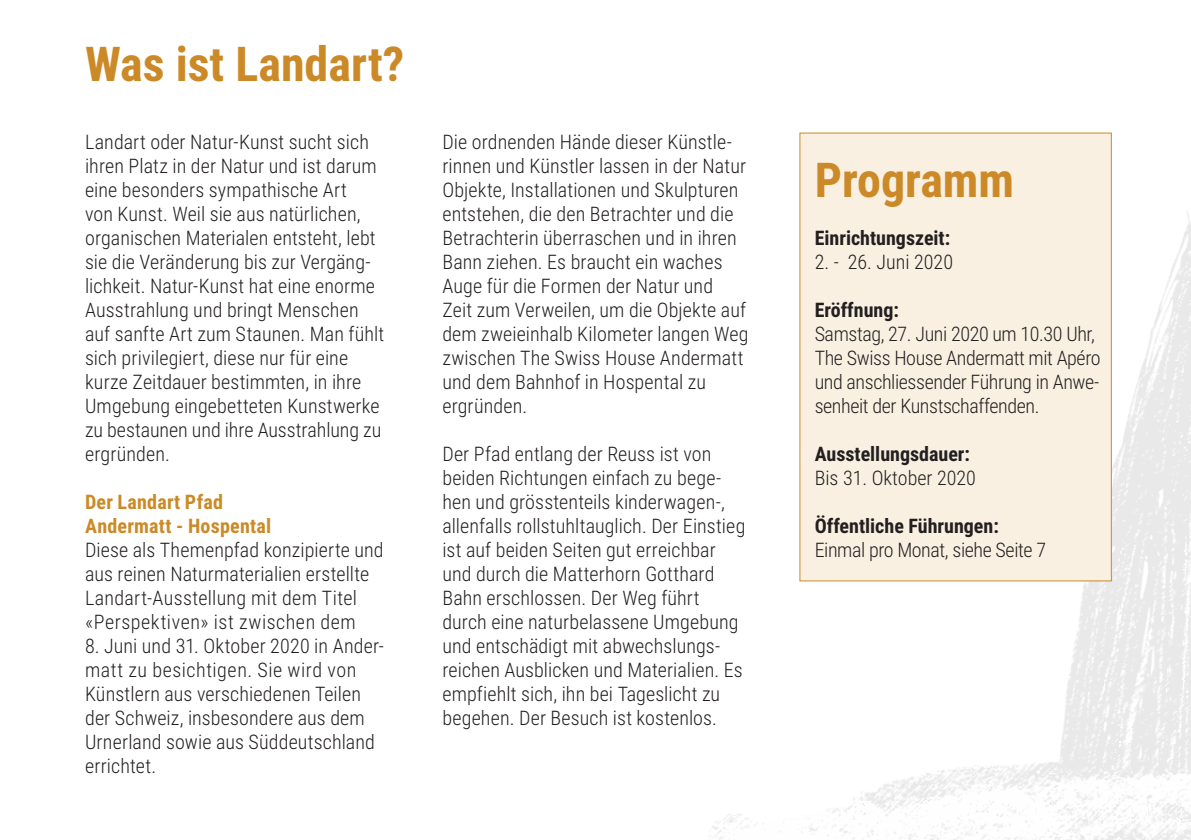
<style>
.page{position:relative;width:1191px;height:840px;background:#fff}
.page>*{position:absolute;margin:0;border:0;box-sizing:border-box;transform-origin:0 0}
.t1{font:700 48px "Roboto Condensed";color:#cb8a27}
.t2{font:300 20px/24px "Roboto Condensed";letter-spacing:.005em;color:#231f20}
.t3{font:300 20px/24px "Roboto Condensed";letter-spacing:-.02em;color:#231f20}
.t4{font:700 20px "Roboto Condensed";color:#231f20}
.t5{font:700 20px/24px "Roboto Condensed";letter-spacing:.01em;color:#cb8a27}
</style>
<div class="page">
<img style="left:712px;top:132px;width:479px;height:707px">
<div style="left:799px;top:133px;width:312px;height:448px;background:#f9f0e2"></div>
<h1 class="t1" style="left:85px;top:31px;width:321px">Was ist Landart?</h1>
<p class="t2" style="left:85px;top:129px;width:301px">Landart oder Natur-Kunst sucht sich ihren Platz in der Natur und ist darum eine besonders sympathische Art<br>von Kunst. Weil sie aus natürlichen, organischen Materialen entsteht, lebt sie die Veränderung bis zur Vergäng&shy;lichkeit. Natur-Kunst hat eine enorme Ausstrahlung und bringt Menschen auf sanfte Art zum Staunen. Man fühlt sich privilegiert, diese nur für eine kurze Zeitdauer bestimmten, in ihre Umgebung eingebetteten Kunstwerke zu bestaunen und ihre Ausstrahlung zu ergründen.</p>
<p class="t5" style="left:85px;top:489px;width:188px">Der Landart Pfad<br>Andermatt - Hospental</p>
<p class="t2" style="left:85px;top:537px;width:300px">Diese als Themenpfad konzipierte und aus reinen Naturmaterialien erstellte Landart-Ausstellung mit dem Titel «Perspektiven» ist zwischen dem</p>
<p class="t2" style="left:85px;top:633px;width:300px">8. Juni und 31. Oktober 2020 in Ander&shy;matt zu besichtigen. Sie wird von<br>Künstlern aus verschiedenen Teilen der Schweiz, insbesondere aus dem<br>Urnerland sowie aus Süddeutschland errichtet.</p>
<p class="t2" style="left:442px;top:129px;width:308px">Die ordnenden Hände dieser Künstle&shy;rinnen und Künstler lassen in der Natur Objekte, Installationen und Skulpturen entstehen, die den Betrachter und die Betrachterin überraschen und in ihren Bann ziehen. Es braucht ein waches Auge für die Formen der Natur und<br>Zeit zum Verweilen, um die Objekte auf dem zweieinhalb Kilometer langen Weg zwischen The Swiss House Andermatt und dem Bahnhof in Hospental zu ergründen.</p>
<p class="t2" style="left:442px;top:441px;width:304px">Der Pfad entlang der Reuss ist von beiden Richtungen einfach zu bege&shy;hen und grösstenteils kinderwagen-, allenfalls rollstuhltauglich. Der Einstieg ist auf beiden Seiten gut erreichbar und durch die Matterhorn Gotthard Bahn erschlossen. Der Weg führt durch eine naturbelassene Umgebung und entschädigt mit abwechslungs&shy;reichen Ausblicken und Materialien. Es empfiehlt sich, ihn bei Tageslicht zu begehen. Der Besuch ist kostenlos.</p>
<h1 class="t1" style="left:814px;top:146px;width:201px">Programm</h1>
<p class="t4" style="left:814px;top:223px;width:137px">Einrichtungszeit:</p>
<p class="t2" style="left:814px;top:249px;width:140px">2. - 26. Juni 2020</p>
<p class="t4" style="left:814px;top:295px;width:86px">Eröffnung:</p>
<p class="t3" style="left:814px;top:321px;width:287px">Samstag, 27. Juni 2020 um 10.30 Uhr, The Swiss House Andermatt mit Apéro und anschliessender Führung in Anwe&shy;senheit der Kunstschaffenden.</p>
<p class="t4" style="left:814px;top:439px;width:157px">Ausstellungsdauer:</p>
<p class="t2" style="left:814px;top:465px;width:163px">Bis 31. Oktober 2020</p>
<p class="t4" style="left:814px;top:511px;width:186px">Öffentliche Führungen:</p>
<p class="t3" style="left:814px;top:537px;width:233px">Einmal pro Monat, siehe Seite 7</p>
</div>
